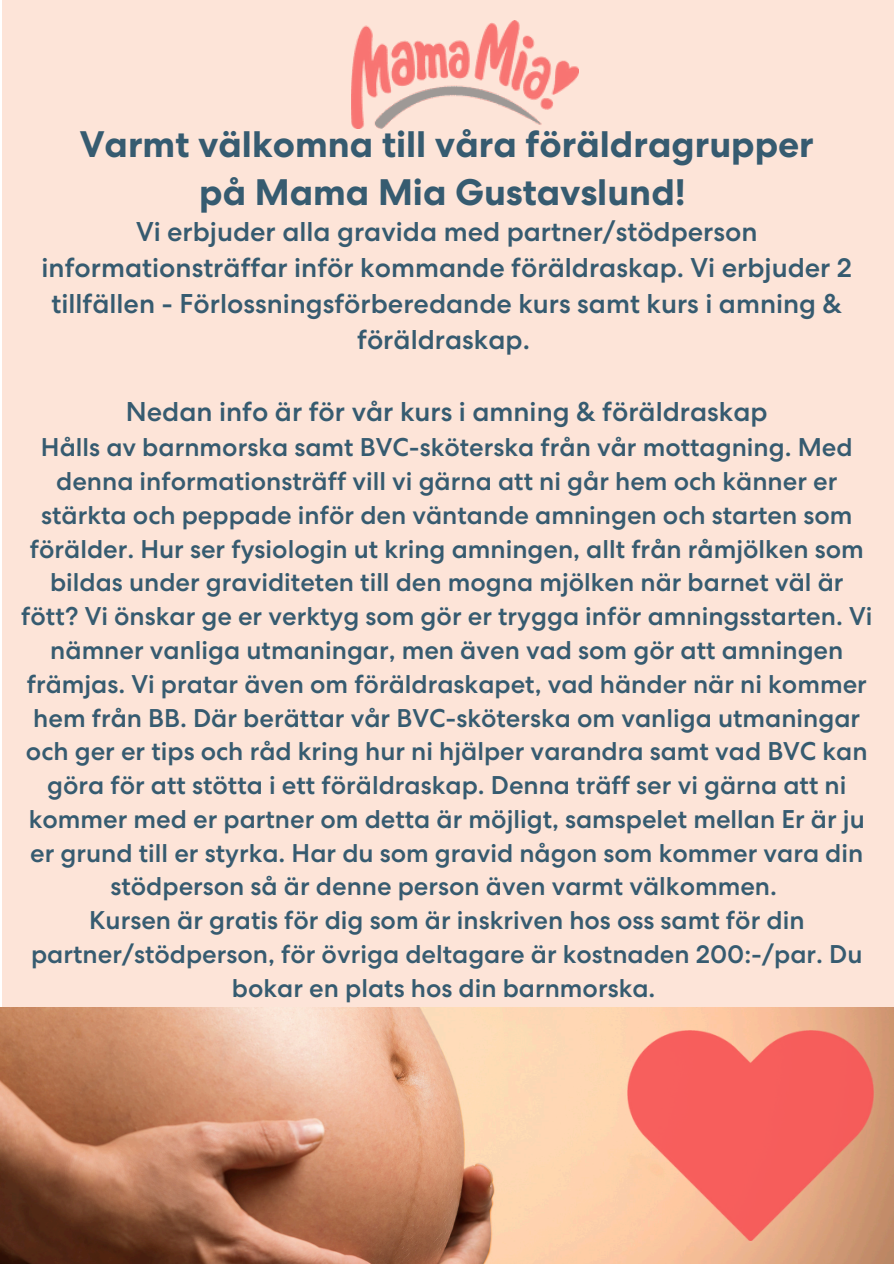
<style>
.page{position:relative;width:894px;height:1264px;background:#fff}
.page>*{position:absolute;margin:0;border:0;box-sizing:border-box;transform-origin:0 0}
.t1{font:700 36.75px/47.4px "Centra No 2";color:#365b70;text-align:center}
.t2{font:500 27.15px/36px "Centra No 2";color:#365b70;text-align:center}
.t3{font:500 25.65px/33.8px "Centra No 2";color:#365b70;text-align:center}
</style>
<div class="page">
<div style="left:2px;top:0;width:891px;height:1237px;background:#fde4d8"></div>
<img style="left:352px;top:21px;width:226px;height:108px">
<img style="left:0;top:1007px;width:893px;height:256px">
<img style="left:627px;top:1030px;width:246px;height:210px">
<p class="t1" style="left:80px;top:126px;width:735px">Varmt välkomna till våra föräldragrupper på Mama Mia Gustavslund!</p>
<p class="t2" style="left:42px;top:218px;width:811px">Vi erbjuder alla gravida med partner/stödperson informationsträffar inför kommande föräldraskap. Vi erbjuder 2 tillfällen - Förlossningsförberedande kurs samt kurs i amning &amp; föräldraskap.</p>
<h1 class="t2" style="left:126px;top:398px;width:643px">Nedan info är för vår kurs i amning &amp; föräldraskap</h1>
<p class="t3" style="left:21px;top:434px;width:852px">Hålls av barnmorska samt BVC-sköterska från vår mottagning. Med denna informationsträff vill vi gärna att ni går hem och känner er stärkta och peppade inför den väntande amningen och starten som förälder. Hur ser fysiologin ut kring amningen, allt från råmjölken som bildas under graviditeten till den mogna mjölken när barnet väl är fött? Vi önskar ge er verktyg som gör er trygga inför amningsstarten. Vi nämner vanliga utmaningar, men även vad som gör att amningen främjas. Vi pratar även om föräldraskapet, vad händer när ni kommer hem från BB. Där berättar vår BVC-sköterska om vanliga utmaningar och ger er tips och råd kring hur ni hjälper varandra samt vad BVC kan göra för att stötta i ett föräldraskap. Denna träff ser vi gärna att ni kommer med er partner om detta är möjligt, samspelet mellan Er är ju er grund till er styrka. Har du som gravid någon som kommer vara din stödperson så är denne person även varmt välkommen.</p>
<p class="t3" style="left:31px;top:907px;width:832px">Kursen är gratis för dig som är inskriven hos oss samt för din partner/stödperson, för övriga deltagare är kostnaden 200:-/par. Du bokar en plats hos din barnmorska.</p>
</div>
